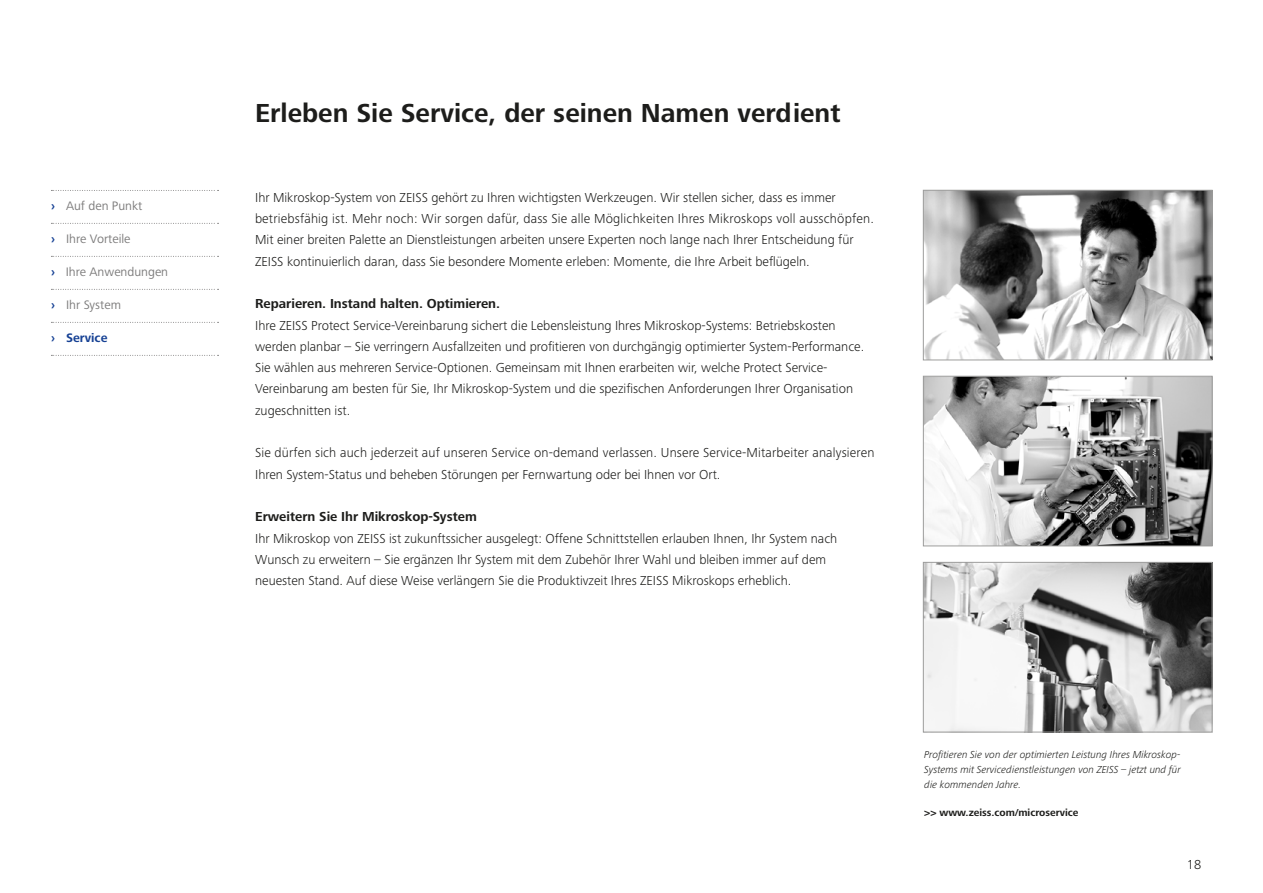
<style>
.page{position:relative;width:1263px;height:893px;background:#fff}
.page>*{position:absolute;margin:0;border:0;box-sizing:border-box;transform-origin:0 0}
.t1{font:700 27px "Zeiss Frutiger Next Pro";color:#1d1d1b}
.t2{font:300 13.5px/21.3px "Zeiss Frutiger Next Pro";color:#1d1d1b}
.t3{font:700 13.5px "Zeiss Frutiger Next Pro";color:#1d1d1b}
.t4{font:12.75px "Zeiss Frutiger Next Pro";color:#7c7b7b}
.t5{font:700 12.75px "Zeiss Frutiger Next Pro";color:#164194}
.t6{font:italic 300 10.5px/15px "Zeiss Frutiger Next Pro";color:#1d1d1b;text-align:justify}
.t7{font:700 10.5px "Zeiss Frutiger Next Pro";color:#1d1d1b}
.s1{font-weight:700;color:#164194}
</style>
<div class="page">
<img style="left:925px;top:378px;width:285px;height:166px">
<div style="left:923px;top:376px;width:289px;height:170px;border:1px solid #9d9d9c"></div>
<img style="left:925px;top:192px;width:285px;height:166px">
<div style="left:923px;top:190px;width:289px;height:170px;border:1px solid #9d9d9c"></div>
<img style="left:925px;top:564px;width:285px;height:166px">
<div style="left:923px;top:562px;width:289px;height:170px;border:1px solid #9d9d9c"></div>
<svg style="left:51px;top:190px;width:168px;height:1px"></svg>
<svg style="left:51px;top:223px;width:168px;height:1px"></svg>
<svg style="left:51px;top:256px;width:168px;height:1px"></svg>
<svg style="left:51px;top:289px;width:168px;height:1px"></svg>
<svg style="left:51px;top:322px;width:168px;height:1px"></svg>
<svg style="left:51px;top:355px;width:168px;height:1px"></svg>
<p class="t4" style="left:51px;top:199px;width:93px"><span class="s1">›</span> Auf den Punkt</p>
<p class="t4" style="left:51px;top:232px;width:81px"><span class="s1">›</span> Ihre Vorteile</p>
<p class="t4" style="left:51px;top:265px;width:119px"><span class="s1">›</span> Ihre Anwendungen</p>
<p class="t4" style="left:51px;top:298px;width:71px"><span class="s1">›</span> Ihr System</p>
<p class="t5" style="left:51px;top:331px;width:58px">› Service</p>
<h1 class="t1" style="left:255px;top:97px;width:587px">Erleben Sie Service, der seinen Namen verdient</h1>
<p class="t2" style="left:255px;top:187px;width:620px">Ihr Mikroskop-System von ZEISS gehört zu Ihren wichtigsten Werkzeugen. Wir stellen sicher, dass es immer betriebsfähig ist. Mehr noch: Wir sorgen dafür, dass Sie alle Möglichkeiten Ihres Mikroskops voll ausschöpfen.<br>Mit einer breiten Palette an Dienstleistungen arbeiten unsere Experten noch lange nach Ihrer Entscheidung für ZEISS kontinuierlich daran, dass Sie besondere Momente erleben: Momente, die Ihre Arbeit beflügeln.</p>
<p class="t3" style="left:255px;top:296px;width:246px">Reparieren. Instand halten. Optimieren.</p>
<p class="t2" style="left:255px;top:314px;width:611px">Ihre ZEISS Protect Service-Vereinbarung sichert die Lebensleistung Ihres Mikroskop-Systems: Betriebskosten werden planbar – Sie verringern Ausfallzeiten und profitieren von durchgängig optimierter System-Performance.<br>Sie wählen aus mehreren Service-Optionen. Gemeinsam mit Ihnen erarbeiten wir, welche Protect Service-Vereinbarung am besten für Sie, Ihr Mikroskop-System und die spezifischen Anforderungen Ihrer Organisation zugeschnitten ist.</p>
<p class="t2" style="left:255px;top:442px;width:621px">Sie dürfen sich auch jederzeit auf unseren Service on-demand verlassen. Unsere Service-Mitarbeiter analysieren<br>Ihren System-Status und beheben Störungen per Fernwartung oder bei Ihnen vor Ort.</p>
<p class="t3" style="left:255px;top:509px;width:223px">Erweitern Sie Ihr Mikroskop-System</p>
<p class="t2" style="left:255px;top:527px;width:584px">Ihr Mikroskop von ZEISS ist zukunftssicher ausgelegt: Offene Schnittstellen erlauben Ihnen, Ihr System nach<br>Wunsch zu erweitern – Sie ergänzen Ihr System mit dem Zubehör Ihrer Wahl und bleiben immer auf dem neuesten Stand. Auf diese Weise verlängern Sie die Produktivzeit Ihres ZEISS Mikroskops erheblich.</p>
<p class="t6" style="left:924px;top:747px;width:258px">Profitieren Sie von der optimierten Leistung Ihres Mikroskop-Systems mit Servicedienstleistungen von ZEISS – jetzt und für die kommenden Jahre.</p>
<p class="t7" style="left:924px;top:806px;width:156px">&gt;&gt; www.zeiss.com/microservice</p>
<p class="t2" style="left:1187px;top:853px;width:16px">18</p>
</div>
